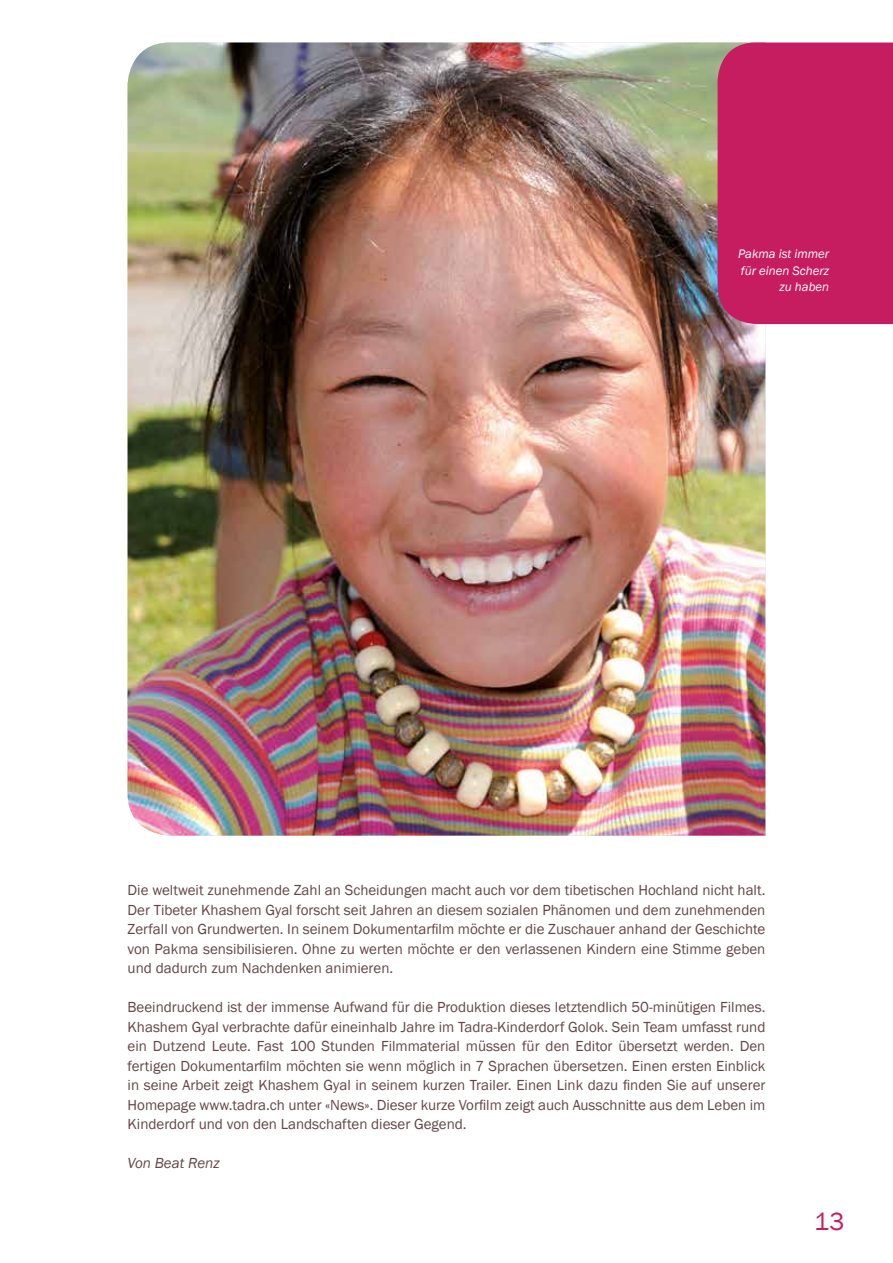
<style>
.page{position:relative;width:893px;height:1263px;background:#fff}
.page>*{position:absolute;margin:0;border:0;box-sizing:border-box;transform-origin:0 0}
.t1{font:25.5px "Franklin Gothic";color:#c61d60}
.t2{font:15px/19.5px "Franklin Gothic";color:#634547;text-align:justify}
.t3{font:italic 15px "Franklin Gothic";color:#634547}
.t4{font:italic 12.75px/16.5px "Franklin Gothic";color:#fff;text-align:right}
</style>
<div class="page">
<img style="left:128px;top:43px;width:637px;height:793px">
<div style="left:718px;top:43px;width:175px;height:281px;background:#c61d60"></div>
<p class="t4" style="left:738px;top:246px;width:93px">Pakma ist immer für einen Scherz zu haben</p>
<p class="t2" style="left:128px;top:880px;width:639px">Die weltweit zunehmende Zahl an Scheidungen macht auch vor dem tibetischen Hochland nicht halt.<br>Der Tibeter Khashem Gyal forscht seit Jahren an diesem sozialen Phänomen und dem zunehmenden Zerfall von Grundwerten. In seinem Dokumentarfilm möchte er die Zuschauer anhand der Geschichte von Pakma sensibilisieren. Ohne zu werten möchte er den verlassenen Kindern eine Stimme geben und dadurch zum Nachdenken animieren.</p>
<p class="t2" style="left:128px;top:997px;width:639px">Beeindruckend ist der immense Aufwand für die Produktion dieses letztendlich 50-minütigen Filmes.<br>Khashem Gyal verbrachte dafür eineinhalb Jahre im Tadra-Kinderdorf Golok. Sein Team umfasst rund ein Dutzend Leute. Fast 100 Stunden Filmmaterial müssen für den Editor übersetzt werden. Den fertigen Dokumentarfilm möchten sie wenn möglich in 7 Sprachen übersetzen. Einen ersten Einblick in seine Arbeit zeigt Khashem Gyal in seinem kurzen Trailer. Einen Link dazu finden Sie auf unserer Homepage www.tadra.ch unter «News». Dieser kurze Vorfilm zeigt auch Ausschnitte aus dem Leben im Kinderdorf und von den Landschaften dieser Gegend.</p>
<p class="t3" style="left:128px;top:1154px;width:94px">Von Beat Renz</p>
<h1 class="t1" style="left:814px;top:1205px;width:32px">13</h1>
</div>
